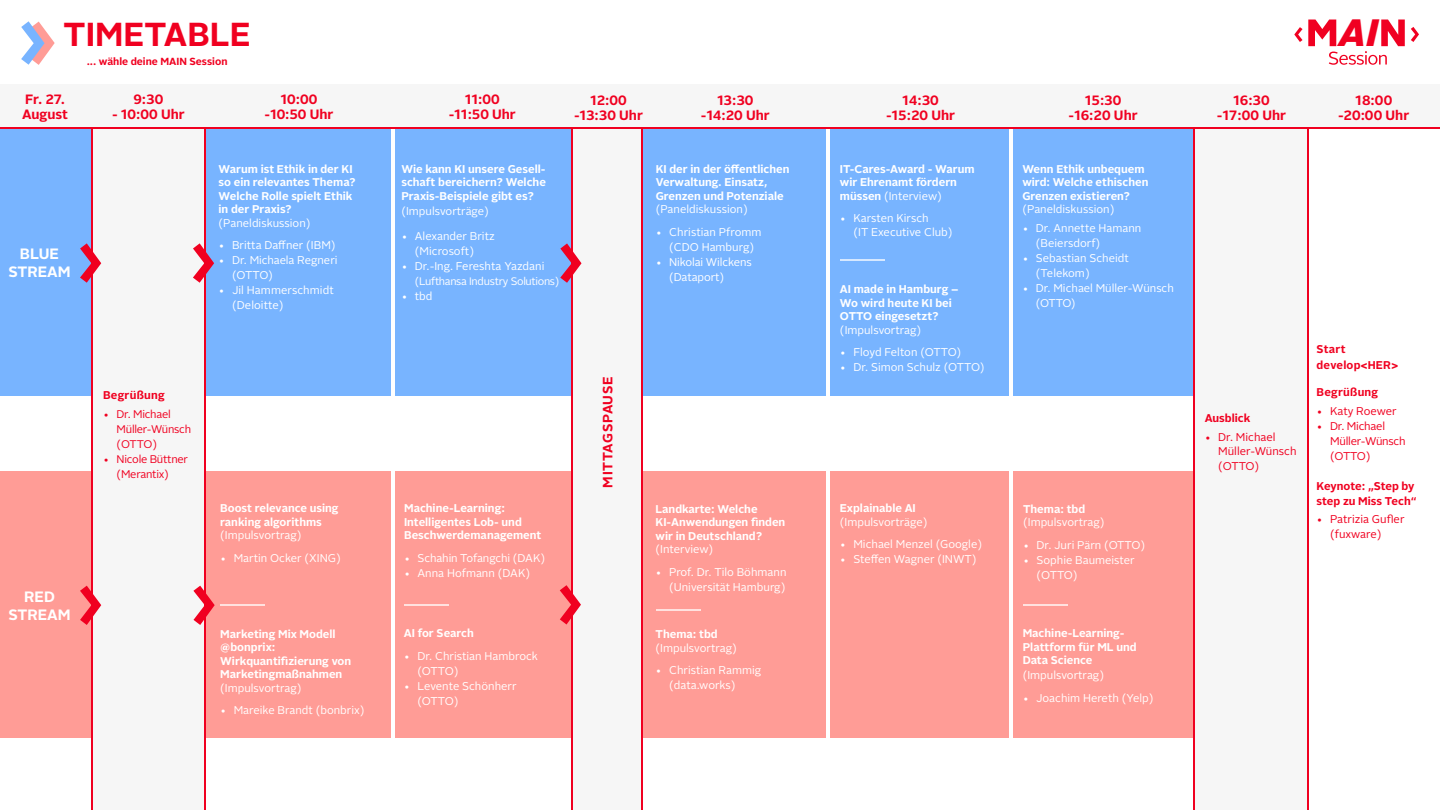
<style>
.page{position:relative;width:1440px;height:810px;background:#fff}
.page>*{position:absolute;margin:0;border:0;box-sizing:border-box;transform-origin:0 0}
.t1{font:italic 900 38.1px "OTTO Sans KO";color:#f00021}
.t2{font:700 33.22px "OTTO Sans";color:#f00020}
.t3{font:700 15px/18px "OTTO Sans";letter-spacing:-.005em;color:#fff;text-align:center}
.t4{font:700 13.5px/15px "OTTO Sans";color:#f00020;text-align:center}
.t5{font:700 13.5px "OTTO Sans";letter-spacing:.05em;color:#f00020}
.t6{font:11.25px/15px "OTTO Sans";color:#fff}
.t7{font:700 11.25px/13.5px "OTTO Sans";color:#fff}
.t8{font:11.25px/15px "OTTO Sans";letter-spacing:-.005em;color:#f00020}
.t9{font:700 11.25px/16.2px "OTTO Sans";letter-spacing:.005em;color:#f00020}
.t10{font:11.1px/15px "OTTO Sans";letter-spacing:-.02em;color:#f00020}
.t11{font:10.88px "OTTO Sans";letter-spacing:-.03em;color:#fff}
.t12{font:700 10.27px "OTTO Sans";color:#f00020}
.s1{font-weight:400}
</style>
<div class="page">
<div style="left:0;top:84px;width:1440px;height:45px;background:#f6f6f6"></div>
<div style="left:0;top:472px;width:1196px;height:266px;background:#ff9c96"></div>
<div style="left:0;top:128px;width:1196px;height:268px;background:#78b4ff"></div>
<div style="left:573px;top:128px;width:68px;height:682px;background:#f6f6f6"></div>
<div style="left:91px;top:128px;width:115px;height:682px;background:#f6f6f6"></div>
<div style="left:1193px;top:128px;width:115px;height:682px;background:#f6f6f6"></div>
<svg style="left:21px;top:21px;width:34px;height:44px"></svg>
<svg style="left:193px;top:586px;width:22px;height:39px"></svg>
<svg style="left:80px;top:586px;width:21px;height:39px"></svg>
<svg style="left:193px;top:243px;width:21px;height:40px"></svg>
<svg style="left:80px;top:243px;width:21px;height:40px"></svg>
<svg style="left:560px;top:585px;width:21px;height:40px"></svg>
<svg style="left:560px;top:243px;width:22px;height:40px"></svg>
<hr style="left:391px;top:128px;width:4px;height:682px;background:#fff">
<hr style="left:826px;top:128px;width:4px;height:682px;background:#fff">
<hr style="left:1009px;top:128px;width:4px;height:682px;background:#fff">
<hr style="left:91px;top:128px;width:2px;height:682px;background:#f00020">
<hr style="left:205px;top:129px;width:1px;height:681px;background:#f00020">
<hr style="left:571px;top:129px;width:2px;height:681px;background:#f00020">
<hr style="left:840px;top:259px;width:45px;height:2px;background:#fff">
<hr style="left:641px;top:129px;width:2px;height:681px;background:#f00020">
<hr style="left:1193px;top:129px;width:2px;height:681px;background:#f00020">
<hr style="left:1307px;top:128px;width:1px;height:682px;background:#f00020">
<hr style="left:0;top:128px;width:1440px;height:1px;background:#f00020">
<svg style="left:1411px;top:27px;width:8px;height:15px"></svg>
<svg style="left:1294px;top:20px;width:111px;height:45px"></svg>
<hr style="left:404px;top:604px;width:45px;height:2px;background:#fff">
<hr style="left:220px;top:604px;width:45px;height:2px;background:#fff">
<hr style="left:656px;top:609px;width:45px;height:2px;background:#fff">
<hr style="left:1023px;top:604px;width:45px;height:2px;background:#fff">
<h2 class="t2" style="left:64px;top:13px;width:189px">TIMETABLE</h2>
<p class="t12" style="left:87px;top:55px;width:142px">... wähle deine MAIN Session</p>
<h1 class="t1" style="left:1339px;top:8px;width:40px">AI</h1>
<p class="t4" style="left:133px;top:92px;width:31px">9:30</p>
<p class="t4" style="left:112px;top:107px;width:74px">- 10:00 Uhr</p>
<p class="t4" style="left:22px;top:92px;width:48px;text-align:left">Fr. 27.<br>August</p>
<p class="t4" style="left:264px;top:92px;width:71px">10:00 -10:50 Uhr</p>
<p class="t4" style="left:449px;top:92px;width:69px">11:00 -11:50 Uhr</p>
<p class="t4" style="left:701px;top:92px;width:70px">13:30 -14:20 Uhr</p>
<p class="t4" style="left:886px;top:92px;width:71px">14:30 -15:20 Uhr</p>
<p class="t4" style="left:1069px;top:92px;width:71px">15:30 -16:20 Uhr</p>
<p class="t4" style="left:1217px;top:92px;width:71px">16:30 -17:00 Uhr</p>
<p class="t4" style="left:1338px;top:92px;width:72px">18:00 -20:00 Uhr</p>
<p class="t4" style="left:574px;top:92px;width:70px">12:00 -13:30 Uhr</p>
<h3 class="t3" style="left:8px;top:244px;width:64px">BLUE<br>STREAM</h3>
<h3 class="t3" style="left:8px;top:587px;width:64px">RED<br>STREAM</h3>
<p class="t7" style="left:219px;top:162px;width:139px">Warum ist Ethik in der KI so ein relevantes Thema?<br>Welche Rolle spielt Ethik in der Praxis?</p>
<p class="t6" style="left:219px;top:215px;width:94px">(Paneldiskussion)</p>
<p class="t6" style="left:219px;top:238px;width:119px">• Britta Daffner (IBM)</p>
<p class="t6" style="left:232px;top:253px;width:107px;text-indent:-14px">• Dr. Michaela Regneri (OTTO)</p>
<p class="t6" style="left:232px;top:283px;width:103px;text-indent:-14px">• Jil Hammerschmidt (Deloitte)</p>
<p class="t9" style="left:103px;top:387px;width:63px">Begrüßung</p>
<p class="t10" style="left:117px;top:406px;width:76px;text-indent:-14px">• Dr. Michael<br>Müller-Wünsch (OTTO)</p>
<p class="t10" style="left:103px;top:451px;width:86px;text-align:center">• Nicole Büttner (Merantix)</p>
<p class="t7" style="left:220px;top:501px;width:120px">Boost relevance using ranking algorithms</p>
<p class="t6" style="left:220px;top:528px;width:83px">(Impulsvortrag)</p>
<p class="t6" style="left:220px;top:550px;width:122px">• Martin Ocker (XING)</p>
<p class="t7" style="left:220px;top:627px;width:133px">Marketing Mix Modell @bonprix:<br>Wirkquantifizierung von<br>Marketingmaßnahmen</p>
<p class="t6" style="left:220px;top:680px;width:83px">(Impulsvortrag)</p>
<p class="t6" style="left:220px;top:703px;width:146px">• Mareike Brandt (bonbrix)</p>
<p class="t7" style="left:401px;top:162px;width:146px;text-align:justify">Wie kann KI unsere Gesell&shy;schaft bereichern? Welche Praxis-Beispiele gibt es?</p>
<p class="t6" style="left:401px;top:203px;width:89px">(Impulsvorträge)</p>
<p class="t6" style="left:415px;top:229px;width:81px;text-indent:-14px">• Alexander Britz (Microsoft)</p>
<p class="t6" style="left:401px;top:259px;width:145px">• Dr.-Ing. Fereshta Yazdani</p>
<p class="t11" style="left:415px;top:275px;width:146px">(Lufthansa Industry Solutions)</p>
<p class="t6" style="left:401px;top:289px;width:33px">• tbd</p>
<p class="t7" style="left:404px;top:501px;width:139px">Machine-Learning:<br>Intelligentes Lob- und<br>Beschwerdemanagement</p>
<p class="t6" style="left:404px;top:550px;width:143px">• Schahin Tofangchi (DAK)</p>
<p class="t6" style="left:404px;top:565px;width:128px">• Anna Hofmann (DAK)</p>
<p class="t7" style="left:404px;top:626px;width:71px">AI for Search</p>
<p class="t6" style="left:417px;top:648px;width:122px;text-indent:-14px">• Dr. Christian Hambrock (OTTO)</p>
<p class="t6" style="left:417px;top:678px;width:101px;text-indent:-14px">• Levente Schönherr (OTTO)</p>
<p class="t5" style="left:599px;top:488px;width:113px;rotate:-90deg">MITTAGSPAUSE</p>
<p class="t7" style="left:656px;top:162px;width:135px">KI der in der öffentlichen<br>Verwaltung. Einsatz,<br>Grenzen und Potenziale</p>
<p class="t6" style="left:656px;top:202px;width:94px">(Paneldiskussion)</p>
<p class="t6" style="left:656px;top:224px;width:107px;text-align:center">• Christian Pfromm (CDO Hamburg)</p>
<p class="t6" style="left:669px;top:254px;width:84px;text-indent:-14px">• Nikolai Wilckens (Dataport)</p>
<p class="t7" style="left:656px;top:502px;width:131px">Landkarte: Welche<br>KI-Anwendungen finden wir in Deutschland?</p>
<p class="t6" style="left:656px;top:542px;width:59px">(Interview)</p>
<p class="t6" style="left:656px;top:564px;width:132px;text-align:right">• Prof. Dr. Tilo Böhmann (Universität Hamburg)</p>
<p class="t7" style="left:656px;top:627px;width:64px">Thema: tbd</p>
<p class="t6" style="left:656px;top:640px;width:83px">(Impulsvortrag)</p>
<p class="t6" style="left:669px;top:663px;width:94px;text-indent:-14px">• Christian Rammig (data.works)</p>
<p class="t7" style="left:840px;top:162px;width:136px">IT-Cares-Award - Warum wir Ehrenamt fördern müssen <span class="s1">(Interview)</span></p>
<p class="t6" style="left:853px;top:211px;width:101px;line-height:13.5px;text-indent:-14px">• Karsten Kirsch<br>(IT Executive Club)</p>
<p class="t7" style="left:840px;top:282px;width:120px">AI made in Hamburg –<br>Wo wird heute KI bei<br>OTTO eingesetzt?</p>
<p class="t6" style="left:840px;top:322px;width:83px">(Impulsvortrag)</p>
<p class="t6" style="left:840px;top:345px;width:123px">• Floyd Felton (OTTO)</p>
<p class="t6" style="left:840px;top:360px;width:146px">• Dr. Simon Schulz (OTTO)</p>
<p class="t7" style="left:840px;top:501px;width:77px">Explainable AI</p>
<p class="t6" style="left:840px;top:514px;width:89px">(Impulsvorträge)</p>
<p class="t6" style="left:840px;top:537px;width:144px">• Michael Menzel (Google)</p>
<p class="t6" style="left:840px;top:552px;width:138px">• Steffen Wagner (INWT)</p>
<p class="t7" style="left:1022px;top:162px;width:128px">Wenn Ethik unbequem wird: Welche ethischen<br>Grenzen existieren?</p>
<p class="t6" style="left:1022px;top:202px;width:94px">(Paneldiskussion)</p>
<p class="t6" style="left:1036px;top:221px;width:107px;text-indent:-14px">• Dr. Annette Hamann (Beiersdorf)</p>
<p class="t6" style="left:1036px;top:251px;width:94px;text-indent:-14px">• Sebastian Scheidt (Telekom)</p>
<p class="t6" style="left:1036px;top:281px;width:140px;text-indent:-14px">• Dr. Michael Müller-Wünsch (OTTO)</p>
<p class="t7" style="left:1023px;top:502px;width:64px">Thema: tbd</p>
<p class="t6" style="left:1023px;top:514px;width:83px">(Impulsvortrag)</p>
<p class="t6" style="left:1023px;top:537px;width:123px">• Dr. Juri Pärn (OTTO)</p>
<p class="t6" style="left:1037px;top:552px;width:100px;text-indent:-13px">• Sophie Baumeister (OTTO)</p>
<p class="t7" style="left:1023px;top:626px;width:115px">Machine-Learning-<br>Plattform für ML und<br>Data Science</p>
<p class="t6" style="left:1023px;top:668px;width:83px">(Impulsvortrag)</p>
<p class="t6" style="left:1023px;top:690px;width:132px">• Joachim Hereth (Yelp)</p>
<p class="t9" style="left:1205px;top:410px;width:47px">Ausblick</p>
<p class="t8" style="left:1218px;top:430px;width:80px;line-height:13.5px;text-indent:-14px">• Dr. Michael<br>Müller-Wünsch</p>
<p class="t8" style="left:1218px;top:458px;width:42px">(OTTO)</p>
<p class="t9" style="left:1317px;top:340px;width:83px">Start develop&lt;HER&gt;</p>
<p class="t9" style="left:1317px;top:383px;width:63px">Begrüßung</p>
<p class="t8" style="left:1317px;top:403px;width:82px">• Katy Roewer</p>
<p class="t8" style="left:1330px;top:418px;width:77px;text-indent:-14px">• Dr. Michael<br>Müller-Wünsch (OTTO)</p>
<p class="t9" style="left:1317px;top:478px;width:101px;line-height:15px">Keynote: „Step by step zu Miss Tech“</p>
<p class="t8" style="left:1330px;top:512px;width:76px;text-indent:-14px">• Patrizia Gufler (fuxware)</p>
</div>
